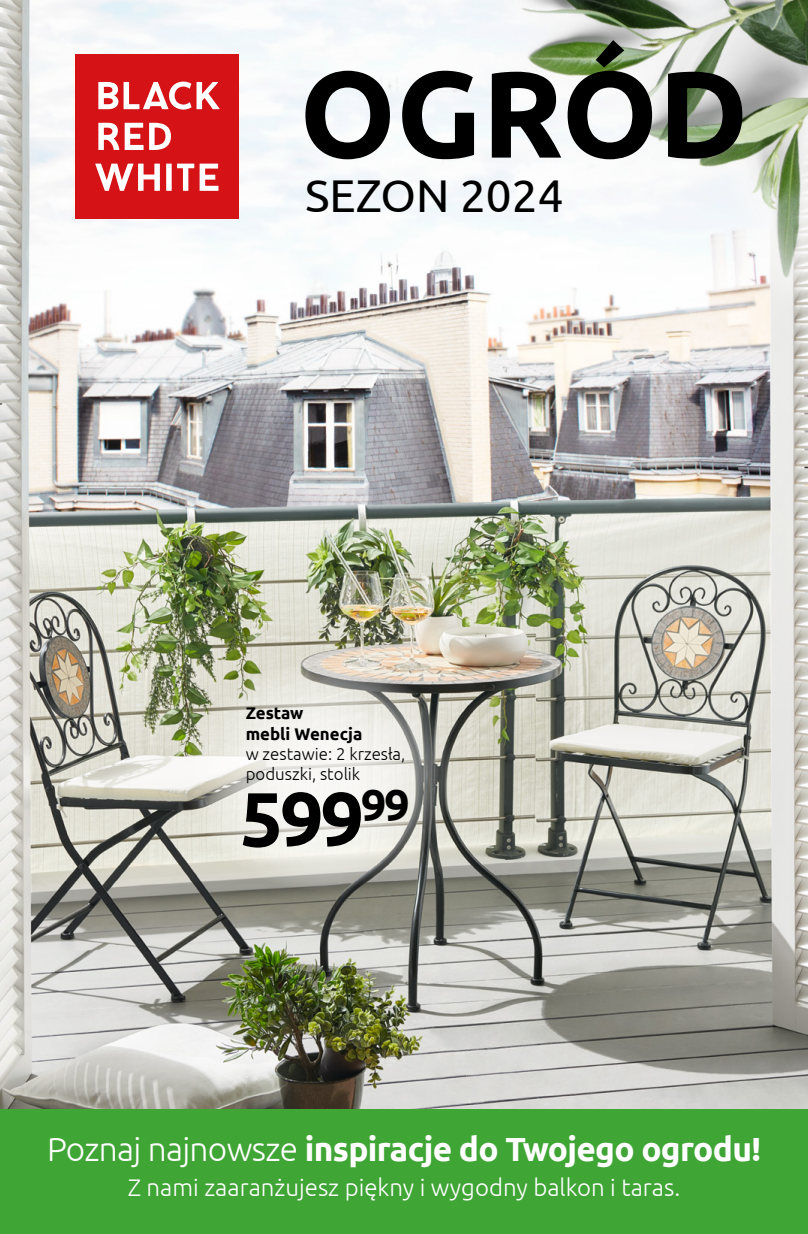
<style>
.page{position:relative;width:808px;height:1234px;background:#fff}
.page>*{position:absolute;margin:0;border:0;box-sizing:border-box;transform-origin:0 0}
.t1{font:700 122.4px "Ubuntu";color:#000}
.t2{font:700 76.5px "Ubuntu";color:#000}
.t3{font:45.9px "Ubuntu";color:#000}
.t4{font:700 33.45px "Ubuntu";letter-spacing:-.02em;color:#fff}
.t5{font:300 24px "Ubuntu";color:#fff}
.t6{font:300 16.8px/20.2px "Ubuntu";color:#000}
.t7{font:700 16.8px/20.2px "Ubuntu";color:#000}
.s1{font-weight:300}
</style>
<div class="page">
<img style="left:0;top:0;width:360px;height:47px">
<img style="left:0;top:138px;width:808px;height:970px">
<svg style="left:184px;top:658px;width:272px;height:232px"></svg>
<div style="left:0;top:1108px;width:808px;height:125px;background:#3fa535"></div>
<img style="left:360px;top:0;width:448px;height:393px">
<div style="left:75px;top:54px;width:164px;height:164px;background:#d51317"></div>
<svg style="left:95px;top:82px;width:122px;height:109px"></svg>
<div style="left:217px;top:80px;width:435px;height:232px;background:#fff;opacity:.75"></div>
<h1 class="t1" style="left:299px;top:40px;width:451px">OGRÓD</h1>
<h3 class="t3" style="left:305px;top:168px;width:260px">SEZON 2024</h3>
<p class="t7" style="left:246px;top:702px;width:118px">Zestaw<br>mebli Wenecja</p>
<p class="t6" style="left:246px;top:743px;width:161px">w zestawie: 2 krzesła, poduszki, stolik</p>
<h2 class="t2" style="left:240px;top:772px;width:172px">599<sup>99</sup></h2>
<h3 class="t4" style="left:47px;top:1128px;width:715px"><span class="s1">Poznaj najnowsze</span> inspiracje do Twojego ogrodu!</h3>
<p class="t5" style="left:128px;top:1173px;width:554px">Z nami zaaranżujesz piękny i wygodny balkon i taras.</p>
</div>
